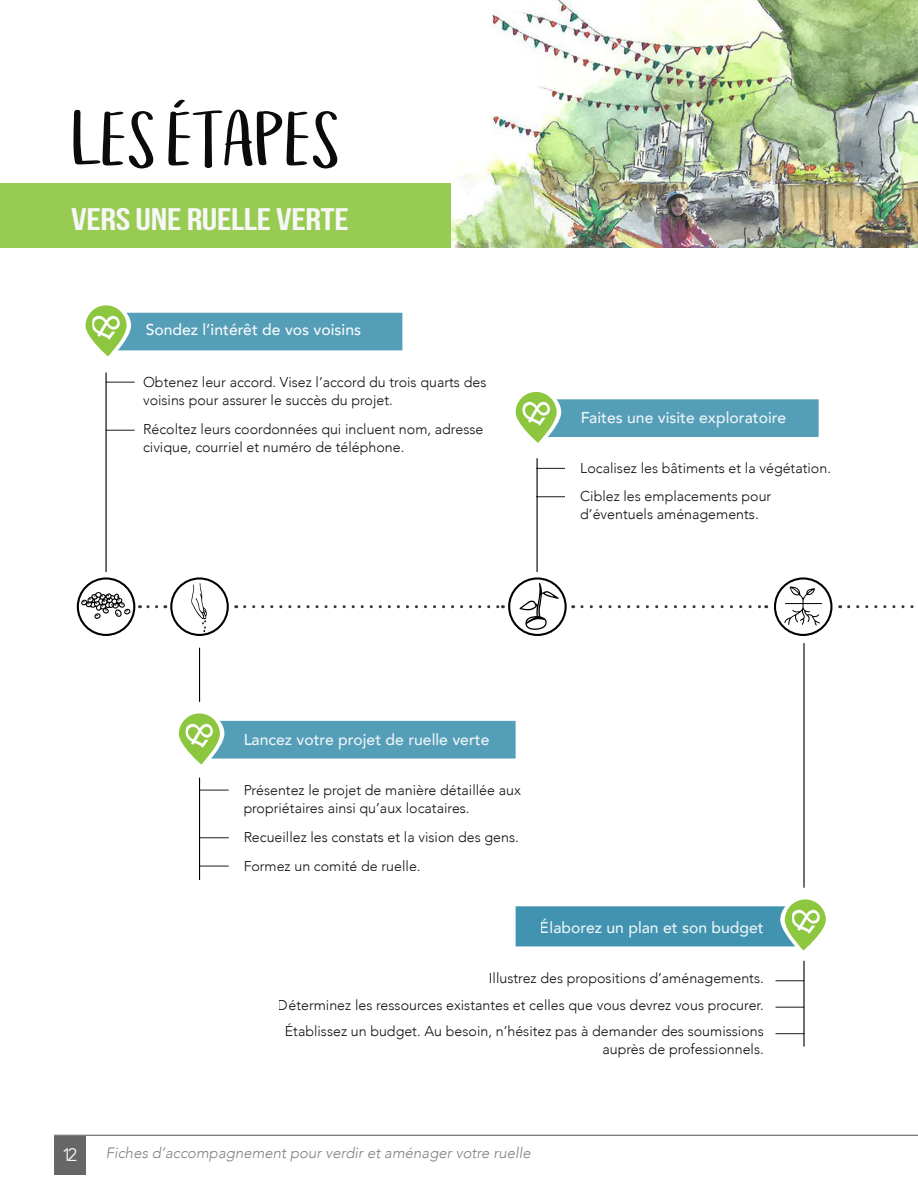
<style>
.page{position:relative;width:918px;height:1188px;background:#fff}
.page>*{position:absolute;margin:0;border:0;box-sizing:border-box;transform-origin:0 0}
.t1{font:72px "Om Telolet Om";color:#000}
.t2{font:31.2px "Bebas Neue";letter-spacing:-.01em;color:#f7f7f7;scale:1.25 1}
.t3{font:18px "Avenir";color:#f7f7f7}
.t4{font:500 15.75px "Avenir";color:#fff}
.t5{font:italic 300 15px "Avenir";color:#808285}
.t6{font:300 14.25px/18px "Avenir";color:#000}
</style>
<div class="page">
<img style="left:450px;top:0;width:468px;height:248px">
<hr style="left:54px;top:1135px;width:864px;height:1px;background:#000">
<div style="left:54px;top:1136px;width:32px;height:39px;background:#666"></div>
<svg style="left:148px;top:605px;width:18px;height:3px"></svg>
<svg style="left:245px;top:605px;width:258px;height:3px"></svg>
<svg style="left:582px;top:605px;width:185px;height:3px"></svg>
<svg style="left:849px;top:605px;width:65px;height:3px"></svg>
<div style="left:552px;top:399px;width:267px;height:38px;background:#549eb8"></div>
<svg style="left:516px;top:392px;width:41px;height:51px"></svg>
<img style="left:522px;top:400px;width:29px;height:29px">
<div style="left:122px;top:313px;width:280px;height:37px;background:#549eb8"></div>
<svg style="left:86px;top:305px;width:41px;height:51px"></svg>
<img style="left:92px;top:314px;width:29px;height:29px">
<div style="left:77px;top:577px;width:58px;height:59px;border:2px solid #000;border-radius:50%"></div>
<hr style="left:537px;top:458px;width:1px;height:114px;background:#000">
<div style="left:170px;top:577px;width:59px;height:59px;border:2px solid #000;border-radius:50%"></div>
<div style="left:508px;top:577px;width:59px;height:59px;border:2px solid #000;border-radius:50%"></div>
<div style="left:774px;top:577px;width:59px;height:59px;border:2px solid #000;border-radius:50%"></div>
<div style="left:215px;top:721px;width:301px;height:38px;background:#549eb8"></div>
<svg style="left:179px;top:713px;width:41px;height:52px"></svg>
<img style="left:186px;top:722px;width:28px;height:29px">
<svg style="left:200px;top:790px;width:29px;height:1px"></svg>
<svg style="left:200px;top:837px;width:29px;height:1px"></svg>
<svg style="left:200px;top:866px;width:29px;height:1px"></svg>
<hr style="left:199px;top:778px;width:1px;height:102px;background:#000">
<hr style="left:199px;top:648px;width:1px;height:54px;background:#000">
<hr style="left:106px;top:372px;width:1px;height:200px;background:#000">
<svg style="left:106px;top:382px;width:29px;height:1px"></svg>
<svg style="left:106px;top:430px;width:29px;height:1px"></svg>
<svg style="left:536px;top:468px;width:29px;height:1px"></svg>
<svg style="left:536px;top:496px;width:29px;height:1px"></svg>
<hr style="left:803px;top:643px;width:2px;height:245px;background:#000">
<div style="left:516px;top:906px;width:275px;height:40px;background:#4193b0"></div>
<svg style="left:785px;top:899px;width:41px;height:52px"></svg>
<img style="left:792px;top:908px;width:29px;height:29px">
<hr style="left:803px;top:961px;width:2px;height:86px;background:#000">
<svg style="left:776px;top:980px;width:28px;height:1px"></svg>
<svg style="left:776px;top:1007px;width:28px;height:1px"></svg>
<svg style="left:776px;top:1033px;width:28px;height:1px"></svg>
<svg style="left:81px;top:591px;width:49px;height:28px"></svg>
<svg style="left:191px;top:583px;width:16px;height:49px"></svg>
<svg style="left:520px;top:583px;width:39px;height:47px"></svg>
<svg style="left:784px;top:587px;width:38px;height:39px"></svg>
<div style="left:0;top:184px;width:451px;height:64px;background:#98cb52"></div>
<h1 class="t1" style="left:71px;top:99px;width:270px">LES ÉTAPES</h1>
<h2 class="t2" style="left:71px;top:202px;width:223px">VERS UNE RUELLE VERTE</h2>
<p class="t4" style="left:146px;top:316px;width:217px">Sondez l’intérêt de vos voisins</p>
<p class="t6" style="left:143px;top:373px;width:345px">Obtenez leur accord. Visez l’accord du trois quarts des voisins pour assurer le succès du projet.</p>
<p class="t6" style="left:143px;top:420px;width:342px">Récoltez leurs coordonnées qui incluent nom, adresse civique, courriel et numéro de téléphone.</p>
<p class="t4" style="left:580px;top:404px;width:207px">Faites une visite exploratoire</p>
<p class="t6" style="left:580px;top:453px;width:252px;line-height:28.8px">Localisez les bâtiments et la végétation.<br>Ciblez les emplacements pour</p>
<p class="t6" style="left:580px;top:506px;width:180px">d’éventuels aménagements.</p>
<p class="t4" style="left:243px;top:726px;width:247px">Lancez votre projet de ruelle verte</p>
<p class="t6" style="left:243px;top:781px;width:279px">Présentez le projet de manière détaillée aux propriétaires ainsi qu’aux locataires.</p>
<p class="t6" style="left:243px;top:823px;width:277px;line-height:28.8px">Recueillez les constats et la vision des gens.<br>Formez un comité de ruelle.</p>
<p class="t4" style="left:540px;top:914px;width:225px">Élaborez un plan et son budget</p>
<p class="t6" style="left:278px;top:965px;width:487px;line-height:26.7px;text-align:right">Illustrez des propositions d’aménagements.<br>Déterminez les ressources existantes et celles que vous devrez vous procurer.<br>Établissez un budget. Au besoin, n’hésitez pas à demander des soumissions</p>
<p class="t6" style="left:602px;top:1041px;width:163px">auprès de professionnels.</p>
<p class="t3" style="left:62px;top:1144px;width:17px">12</p>
<p class="t5" style="left:106px;top:1144px;width:426px">Fiches d’accompagnement pour verdir et aménager votre ruelle</p>
</div>
